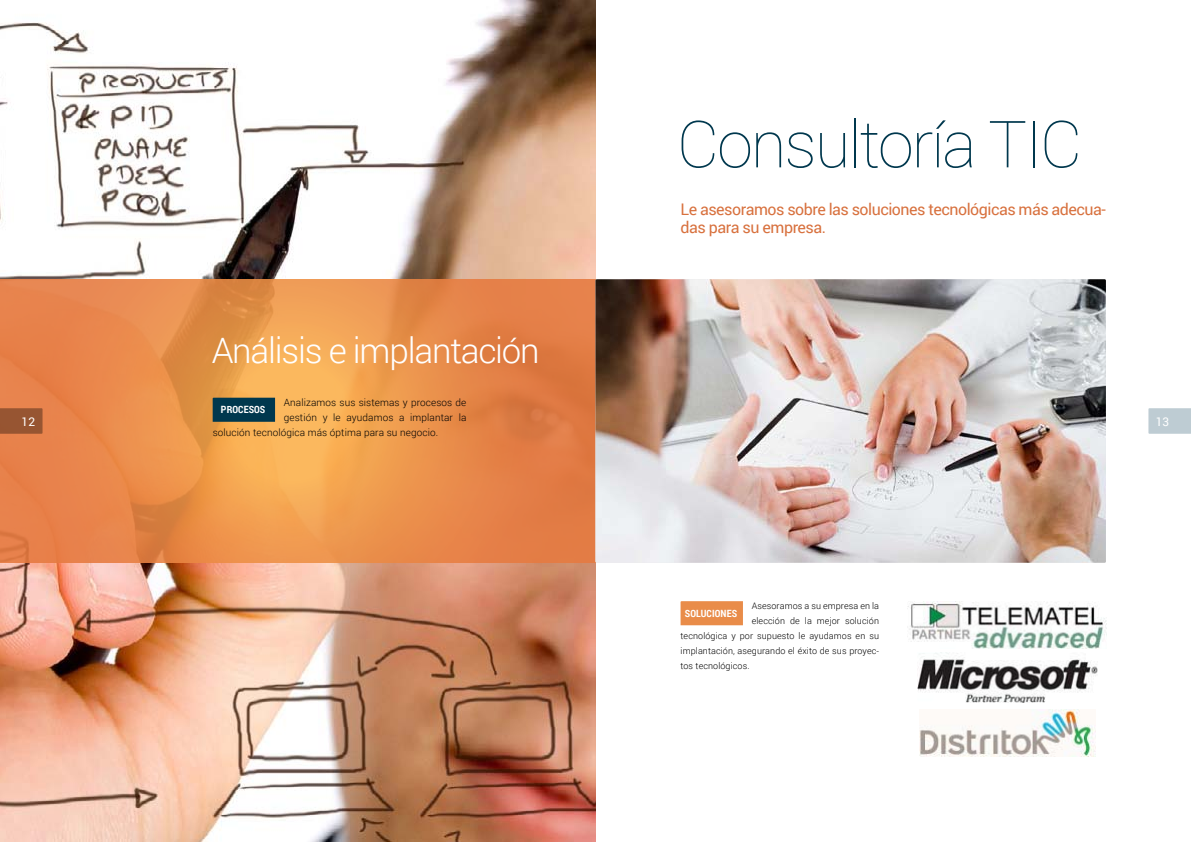
<style>
.page{position:relative;width:1191px;height:842px;background:#fff}
.page>*{position:absolute;margin:0;border:0;box-sizing:border-box;transform-origin:0 0}
.Huge_headline{font:100 65px "Roboto";letter-spacing:-.03em;color:#00384e}
.Smaller_headline{font:300 35px "Roboto";letter-spacing:-.035em;color:#fff}
.Intro_text{font:16px/18px "Roboto";letter-spacing:-.03em;color:#d8713e}
.Page_number{font:12px "Roboto";color:#fff}
.Text_-_bullet_start{font:300 10px "Roboto";letter-spacing:.01em;color:#000}
.t1{font:700 10px "Roboto Condensed";letter-spacing:.01em;color:#fff}
.Text_-_bullet_start-2{font:300 9px "Roboto";letter-spacing:.01em;color:#000}
</style>
<div class="page">
<img style="left:0;top:0;width:595px;height:842px">
<svg style="left:0;top:279px;width:595px;height:284px;background:#e98e4b"></svg>
<svg style="left:1148px;top:408px;width:43px;height:26px"></svg>
<svg style="left:0;top:408px;width:43px;height:26px"></svg>
<svg style="left:213px;top:398px;width:62px;height:24px"></svg>
<div style="left:680px;top:601px;width:63px;height:24px;background:#e98c49"></div>
<img style="left:595px;top:279px;width:511px;height:284px">
<img style="left:907px;top:601px;width:199px;height:48px">
<img style="left:917px;top:652px;width:180px;height:50px">
<img style="left:919px;top:710px;width:176px;height:47px">
<p class="Smaller_headline" style="left:212px;top:326px;width:329px">Análisis e implantación</p>
<p class="Huge_headline" style="left:677px;top:99px;width:407px">Consultoría TIC</p>
<p class="Intro_text" style="left:680px;top:200px;width:427px">Le asesoramos sobre las soluciones tecnológicas más adecua&shy;das para su empresa.</p>
<p class="Text_-_bullet_start" style="left:284px;top:395px;width:184px">Analizamos sus sistemas y procesos de</p>
<p class="Text_-_bullet_start" style="left:284px;top:410px;width:184px">gestión y le ayudamos a implantar la</p>
<p class="Text_-_bullet_start" style="left:213px;top:425px;width:227px">solución tecnológica más óptima para su negocio.</p>
<p class="t1" style="left:221px;top:403px;width:46px">PROCESOS</p>
<p class="Page_number" style="left:22px;top:413px;width:15px">12</p>
<p class="Page_number" style="left:1155px;top:413px;width:15px">13</p>
<p class="Text_-_bullet_start-2" style="left:751px;top:600px;width:129px">Asesoramos a su empresa en la</p>
<p class="Text_-_bullet_start-2" style="left:751px;top:615px;width:129px">elección de la mejor solución</p>
<p class="Text_-_bullet_start-2" style="left:680px;top:630px;width:200px">tecnológica y por supuesto le ayudamos en su</p>
<p class="Text_-_bullet_start-2" style="left:680px;top:645px;width:200px">implantación, asegurando el éxito de sus proyec-</p>
<p class="Text_-_bullet_start-2" style="left:680px;top:660px;width:70px">tos tecnológicos.</p>
<p class="t1" style="left:685px;top:606px;width:54px">SOLUCIONES</p>
</div>
